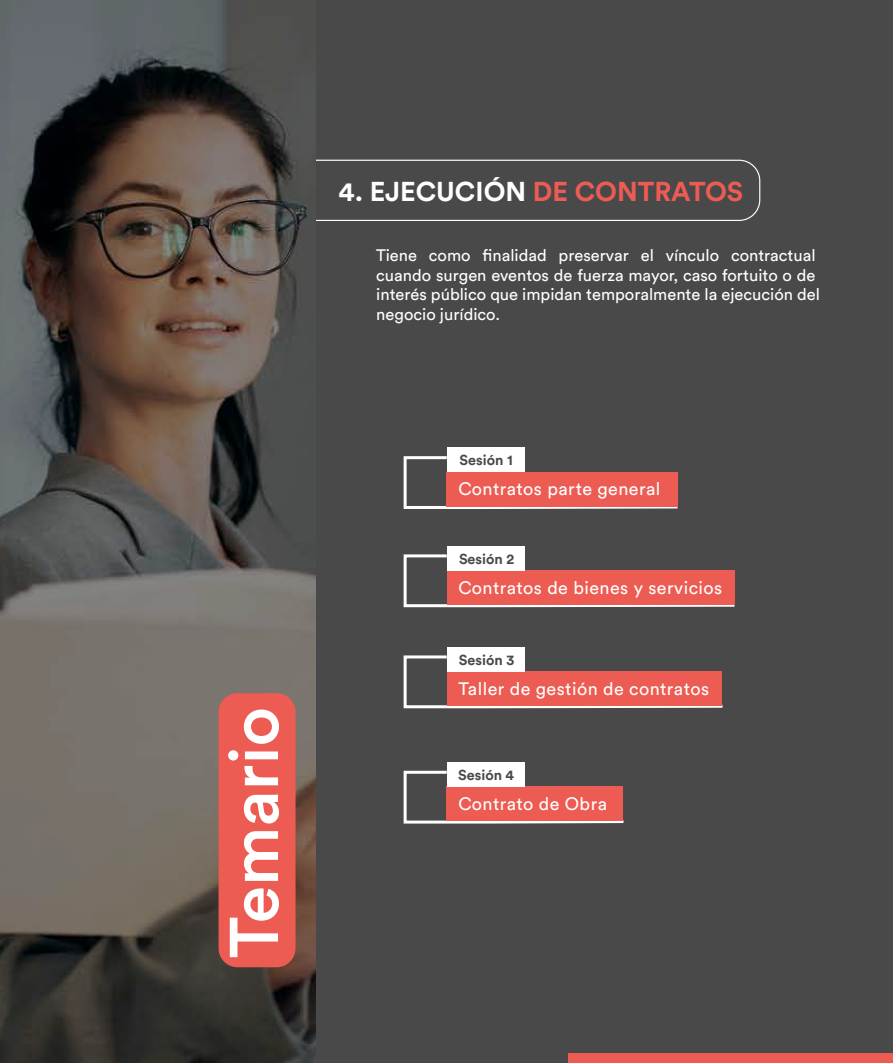
<style>
.page{position:relative;width:893px;height:1063px;background:#fff}
.page>*{position:absolute;margin:0;border:0;box-sizing:border-box;transform-origin:0 0}
.t1{font:500 67.95px "Circular Std";color:#fff}
.t2{font:700 27px "Circular Std";color:#fff}
.t3{font:17.85px "Circular Std";letter-spacing:.025em;color:#fff}
.t4{font:16.5px/19.5px "Circular Std";color:#fff}
.t5{font:700 15.15px "Circular Std";color:#4a494a}
.t6{font:700 14.4px "Circular Std";color:#4a494a}
.s1{color:#ed5c53}
</style>
<div class="page">
<div style="left:316px;top:0;width:577px;height:1063px;background:#4a494a"></div>
<svg style="left:403px;top:554px;width:332px;height:54px"></svg>
<div style="left:447px;top:570px;width:287px;height:35px;background:#ed5c53"></div>
<div style="left:447px;top:546px;width:78px;height:24px;background:#fff"></div>
<svg style="left:403px;top:655px;width:320px;height:54px"></svg>
<div style="left:447px;top:671px;width:274px;height:35px;background:#ed5c53"></div>
<div style="left:447px;top:647px;width:78px;height:24px;background:#fff"></div>
<svg style="left:403px;top:456px;width:275px;height:53px"></svg>
<div style="left:447px;top:472px;width:231px;height:34px;background:#ed5c53"></div>
<div style="left:447px;top:448px;width:78px;height:24px;background:#fff"></div>
<svg style="left:403px;top:770px;width:221px;height:54px"></svg>
<div style="left:447px;top:787px;width:176px;height:34px;background:#ed5c53"></div>
<div style="left:447px;top:762px;width:78px;height:25px;background:#fff"></div>
<svg style="left:316px;top:160px;width:444px;height:61px"></svg>
<div style="left:568px;top:1053px;width:325px;height:10px;background:#ed5c53"></div>
<svg style="left:0;top:0;width:316px;height:1063px;background:#5a544f"></svg>
<div style="left:219px;top:693px;width:77px;height:274px;background:#ed5c53;border-radius:19px"></div>
<h1 class="t1" style="left:211px;top:958px;width:253px;rotate:-90deg">Temario</h1>
<h2 class="t2" style="left:339px;top:174px;width:406px">4. EJECUCIÓN <span class="s1">DE CONTRATOS</span></h2>
<p class="t4" style="left:376px;top:245px;width:445px">Tiene como finalidad preservar el vínculo contractual cuando surgen eventos de fuerza mayor, caso fortuito o de interés público que impidan temporalmente la ejecución del negocio jurídico.</p>
<p class="t6" style="left:460px;top:451px;width:55px">Sesión 1</p>
<p class="t5" style="left:462px;top:452px;width:60px">Sesión 2</p>
<p class="t3" style="left:458px;top:478px;width:204px">Contratos parte general</p>
<p class="t6" style="left:459px;top:549px;width:57px">Sesión 2</p>
<p class="t5" style="left:462px;top:550px;width:60px">Sesión 2</p>
<p class="t3" style="left:458px;top:577px;width:266px">Contratos de bienes y servicios</p>
<p class="t6" style="left:459px;top:650px;width:57px">Sesión 3</p>
<p class="t5" style="left:462px;top:651px;width:60px">Sesión 2</p>
<p class="t3" style="left:458px;top:678px;width:252px">Taller de gestión de contratos</p>
<p class="t6" style="left:458px;top:766px;width:57px">Sesión 4</p>
<p class="t5" style="left:462px;top:766px;width:60px">Sesión 2</p>
<p class="t3" style="left:458px;top:793px;width:150px">Contrato de Obra</p>
</div>
